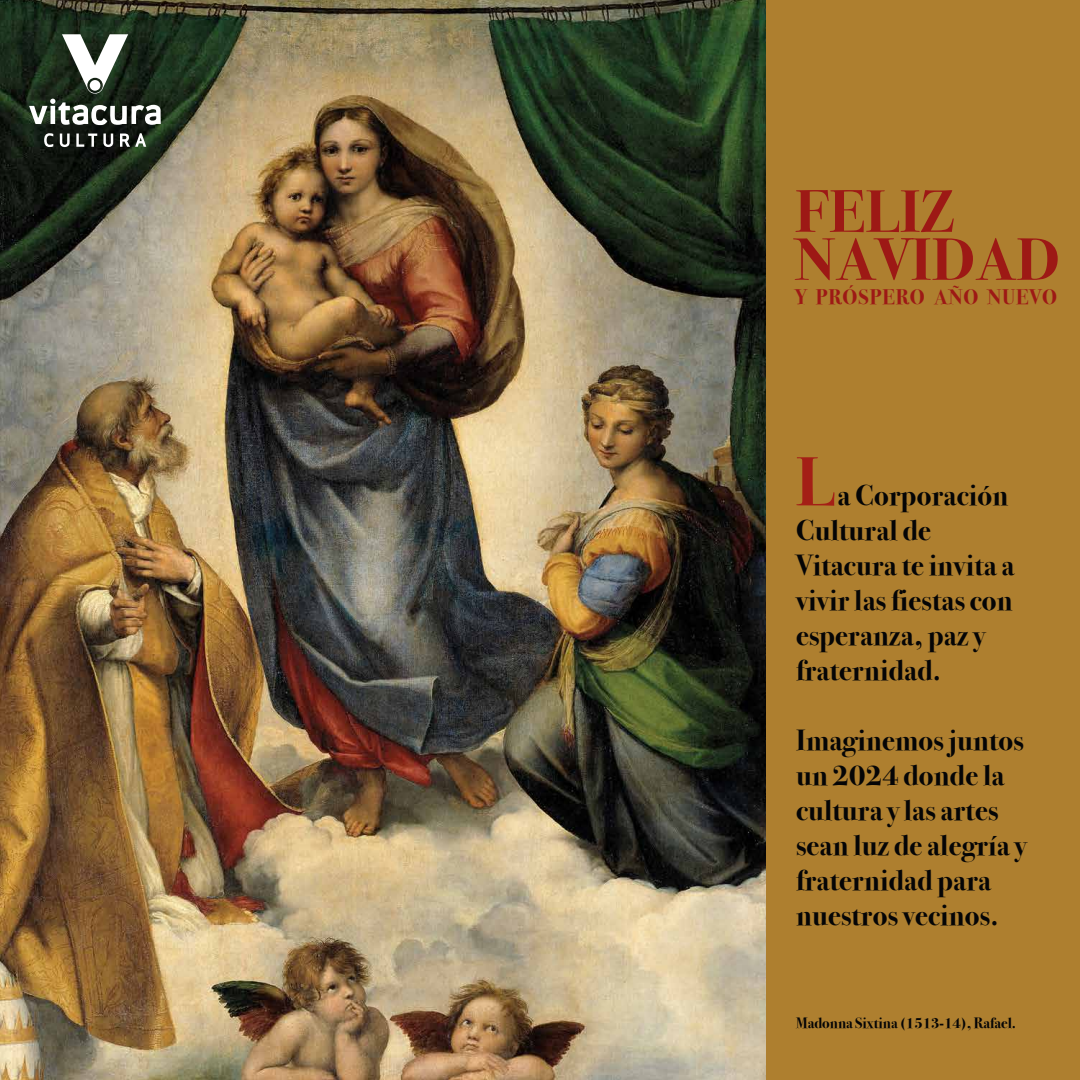
<style>
.page{position:relative;width:1080px;height:1080px;background:#fff}
.page>*{position:absolute;margin:0;border:0;box-sizing:border-box;transform-origin:0 0}
.t1{font:700 69.7px "Bodoni Svty Two ITCTT";color:#a41f16}
.t2{font:700 60px/48px "Bodoni Svty Two ITCTT";letter-spacing:.01em;color:#9d1915}
.t3{font:700 29px/35px "Bodoni Svty Two ITCTT";letter-spacing:.01em;color:#050506}
.t4{font:700 21px "Bodoni Svty Two ITCTT";letter-spacing:.04em;color:#9d1915}
.t5{font:700 15px "Bodoni Svty Two ITCTT";color:#050506}
</style>
<div class="page">
<div style="left:1px;top:0;width:1079px;height:1080px;background:#ae7f2f"></div>
<img style="left:1px;top:0;width:764px;height:1080px">
<svg style="left:29px;top:34px;width:132px;height:91px;background:#525e52"></svg>
<svg style="left:44px;top:133px;width:9px;height:14px"></svg>
<svg style="left:60px;top:134px;width:10px;height:13px"></svg>
<svg style="left:76px;top:134px;width:21px;height:13px"></svg>
<svg style="left:103px;top:134px;width:10px;height:13px"></svg>
<svg style="left:120px;top:133px;width:26px;height:14px"></svg>
<h2 class="t2" style="left:795px;top:183px;width:266px">FELIZ<br>NAVIDAD</h2>
<p class="t4" style="left:795px;top:279px;width:263px">Y PRÓSPERO AÑO NUEVO</p>
<h1 class="t1" style="left:796px;top:424px;width:40px">L</h1>
<p class="t3" style="left:796px;top:476px;width:220px;text-indent:42px">a Corporación<br>Cultural de<br>Vitacura te invita a vivir las fiestas con esperanza, paz y fraternidad.</p>
<p class="t3" style="left:796px;top:721px;width:232px">Imaginemos juntos un 2024 donde la cultura y las artes sean luz de alegría y fraternidad para nuestros vecinos.</p>
<p class="t5" style="left:796px;top:1010px;width:222px">Madonna Sixtina (1513-14), Rafael.</p>
</div>
